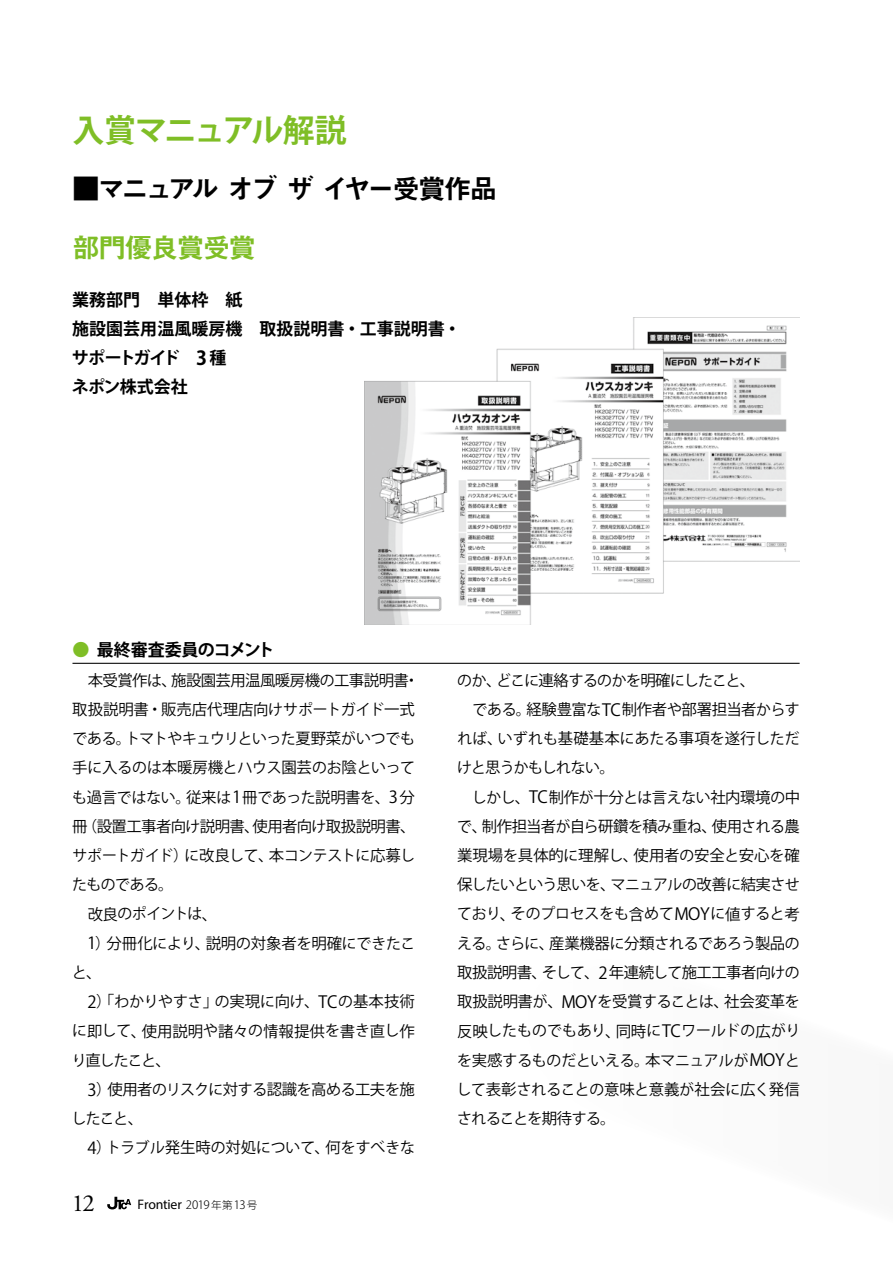
<style>
.page{position:relative;width:893px;height:1263px;background:#fff}
.page>*{position:absolute;margin:0;border:0;box-sizing:border-box;transform-origin:0 0}
.t1{font:700 31.95px "Koz Go Pro";letter-spacing:-.055em;color:#7fbe26}
.t2{font:27.6px "Midashi Go Pr 5 MB31";letter-spacing:-.14em;color:#000}
.t3{font:27.6px "Midashi Go Pr 5 MB31";letter-spacing:-.06em;color:#7fbe26}
.t4{font:24.45px "Adobe Garamond Pro";color:#000}
.t5{font:700 16.95px/29.2px "Koz Go Pro";color:#000}
.t6{font:700 16.95px "Koz Go Pro";letter-spacing:-.025em;color:#000}
.t7{font:15.45px/29.2px "Koz Go Pro";letter-spacing:-.025em;color:#000;text-align:right}
.t8{font:15.45px/29.2px "Koz Go Pro";letter-spacing:.005em;color:#000;text-align:right}
.t9{font:15.45px "Koz Go Pro";letter-spacing:-.005em;color:#000}
.t10{font:15.15px/29.2px "Koz Go Pro";letter-spacing:-.02em;color:#000;text-align:justify}
.t11{font:15.15px/29.2px "Koz Go Pro";color:#000}
.t12{font:13.8px "Myriad Pro";letter-spacing:-.015em;color:#000}
.s1{font-size:19.2px}
.s2{color:#7fbe26}
.s3{font-size:15.15px}
.s4{font-size:15.45px}
.s5{font-size:16.65px}
.s6{font-family:"Koz Go Pro";font-weight:300;font-size:11.55px}
.s7{font-family:"Koz Go Pro";font-weight:300;font-size:10.65px}
</style>
<div class="page">
<svg style="left:107px;top:1197px;width:24px;height:12px"></svg>
<img style="left:364px;top:318px;width:435px;height:306px">
<hr style="left:72px;top:663px;width:728px;height:1px;background:#000">
<h1 class="t1" style="left:72px;top:109px;width:276px">入賞マニュアル解説</h1>
<h2 class="t2" style="left:72px;top:167px;width:427px">■マニュアル オブ ザ イヤー受賞作品</h2>
<h2 class="t3" style="left:72px;top:225px;width:185px">部門優良賞受賞</h2>
<p class="t5" style="left:72px;top:286px;width:391px">業務部門　単体枠　紙<br>施設園芸用温風暖房機　取扱説明書・工事説明書・サポートガイド　<span class="s1">3</span> 種<br>ネポン株式会社</p>
<p class="t6" style="left:72px;top:639px;width:203px"><span class="s2">●</span> 最終審査委員のコメント</p>
<p class="t7" style="left:72px;top:666px;width:348px">本受賞作<span class="s3">は</span>、施設園芸用温風暖房機<span class="s3">の</span>工事説明書・取扱説明書・販売店代理店向<span class="s3">けサポートガイド</span>一式</p>
<p class="t10" style="left:72px;top:724px;width:344px">である<span class="s4">。</span>トマトやキュウリといった<span class="s4">夏野菜</span>がいつでも<span class="s4">手</span>に<span class="s4">入</span>るのは<span class="s4">本暖房機</span>とハウス<span class="s4">園芸</span>のお<span class="s4">陰</span>といっても<span class="s4">過言</span>ではない<span class="s4">。従来</span>は<span class="s5">1</span><span class="s4">冊</span>であった<span class="s4">説明書</span>を<span class="s4">、</span><span class="s5">3</span><span class="s4">分</span></p>
<p class="t7" style="left:72px;top:812px;width:345px">冊（設置工事者向<span class="s3">け</span>説明書、使用者向<span class="s3">け</span>取扱説明書、</p>
<p class="t10" style="left:72px;top:841px;width:344px">サポートガイド<span class="s4">）</span>に<span class="s4">改良</span>して<span class="s4">、本</span>コンテストに<span class="s4">応募</span>し</p>
<p class="t10" style="left:72px;top:870px;width:103px">たものである<span class="s4">。</span></p>
<p class="t10" style="left:88px;top:900px;width:131px"><span class="s4">改良</span>のポイントは<span class="s4">、</span></p>
<p class="t9" style="left:87px;top:933px;width:330px"><span class="s5">1</span>）分冊化<span class="s3">により</span>、説明<span class="s3">の</span>対象者<span class="s3">を</span>明確<span class="s3">にできたこ</span></p>
<p class="t10" style="left:72px;top:958px;width:31px">と<span class="s4">、</span></p>
<p class="t8" style="left:72px;top:987px;width:344px"><span class="s5">2</span>）「<span class="s3">わかりやすさ</span>」<span class="s3">の</span>実現<span class="s3">に</span>向<span class="s3">け</span>、<span class="s5">TC</span><span class="s3">の</span>基本技術<span class="s3">に</span>即<span class="s3">して</span>、使用説明<span class="s3">や</span>諸々<span class="s3">の</span>情報提供<span class="s3">を</span>書<span class="s3">き</span>直<span class="s3">し</span>作</p>
<p class="t10" style="left:72px;top:1046px;width:101px">り<span class="s4">直</span>したこと<span class="s4">、</span></p>
<p class="t7" style="left:88px;top:1075px;width:329px"><span class="s5">3</span>）使用者<span class="s3">のリスクに</span>対<span class="s3">する</span>認識<span class="s3">を</span>高<span class="s3">める</span>工夫<span class="s3">を</span>施</p>
<p class="t10" style="left:88px;top:1104px;width:329px;text-indent:-16px">したこと<span class="s4">、<br></span><span class="s5">4</span><span class="s4">）</span>トラブル<span class="s4">発生時</span>の<span class="s4">対処</span>について<span class="s4">、何</span>をすべきな</p>
<h3 class="t4" style="left:72px;top:1188px;width:25px">12</h3>
<p class="t12" style="left:138px;top:1196px;width:121px">Frontier <span class="s6">2019</span> <span class="s7">年第</span><span class="s6">13</span><span class="s7">号</span></p>
<p class="t10" style="left:457px;top:666px;width:299px">のか<span class="s4">、</span>どこに<span class="s4">連絡</span>するのかを<span class="s4">明確</span>にしたこと<span class="s4">、</span></p>
<p class="t7" style="left:473px;top:695px;width:329px"><span class="s3">である</span>。経験豊富<span class="s3">な</span><span class="s5">TC</span>制作者<span class="s3">や</span>部署担当者<span class="s3">からす</span></p>
<p class="t11" style="left:457px;top:724px;width:344px">れば<span class="s4">、</span>いずれも<span class="s4">基礎基本</span>にあたる<span class="s4">事項</span>を<span class="s4">遂行</span>しただけと<span class="s4">思</span>うかもしれない<span class="s4">。</span></p>
<p class="t7" style="left:457px;top:783px;width:344px;text-align:justify;text-indent:15px"><span class="s3">しかし</span>、<span class="s5">TC</span>制作<span class="s3">が</span>十分<span class="s3">とは</span>言<span class="s3">えない</span>社内環境<span class="s3">の</span>中<span class="s3">で</span>、制作担当者<span class="s3">が</span>自<span class="s3">ら</span>研鑽<span class="s3">を</span>積<span class="s3">み</span>重<span class="s3">ね</span>、使用<span class="s3">される</span>農業現場<span class="s3">を</span>具体的<span class="s3">に</span>理解<span class="s3">し</span>、使用者<span class="s3">の</span>安全<span class="s3">と</span>安心<span class="s3">を</span>確</p>
<p class="t10" style="left:457px;top:870px;width:344px"><span class="s4">保</span>したいという<span class="s4">思</span>いを<span class="s4">、</span>マニュアルの<span class="s4">改善</span>に<span class="s4">結実</span>させており<span class="s4">、</span>そのプロセスをも<span class="s4">含</span>めて<span class="s5">MOY</span>に<span class="s4">値</span>すると<span class="s4">考</span>える<span class="s4">。</span>さらに<span class="s4">、産業機器</span>に<span class="s4">分類</span>されるであろう<span class="s4">製品</span>の</p>
<p class="t7" style="left:457px;top:958px;width:344px;text-align:left">取扱説明書、<span class="s3">そして</span>、<span class="s5">2</span>年連続<span class="s3">して</span>施工工事者向<span class="s3">けの</span>取扱説明書<span class="s3">が</span>、<span class="s5">MOY</span><span class="s3">を</span>受賞<span class="s3">することは</span>、社会変革<span class="s3">を</span></p>
<p class="t10" style="left:456px;top:1017px;width:345px"><span class="s4">反映</span>したものでもあり<span class="s4">、同時</span>に<span class="s5">TC</span>ワールドの<span class="s4">広</span>がりを<span class="s4">実感</span>するものだといえる<span class="s4">。本</span>マニュアルが<span class="s5">MOY</span>として<span class="s4">表彰</span>されることの<span class="s4">意味</span>と<span class="s4">意義</span>が<span class="s4">社会</span>に<span class="s4">広</span>く<span class="s4">発信</span>されることを<span class="s4">期待</span>する<span class="s4">。</span></p>
</div>
